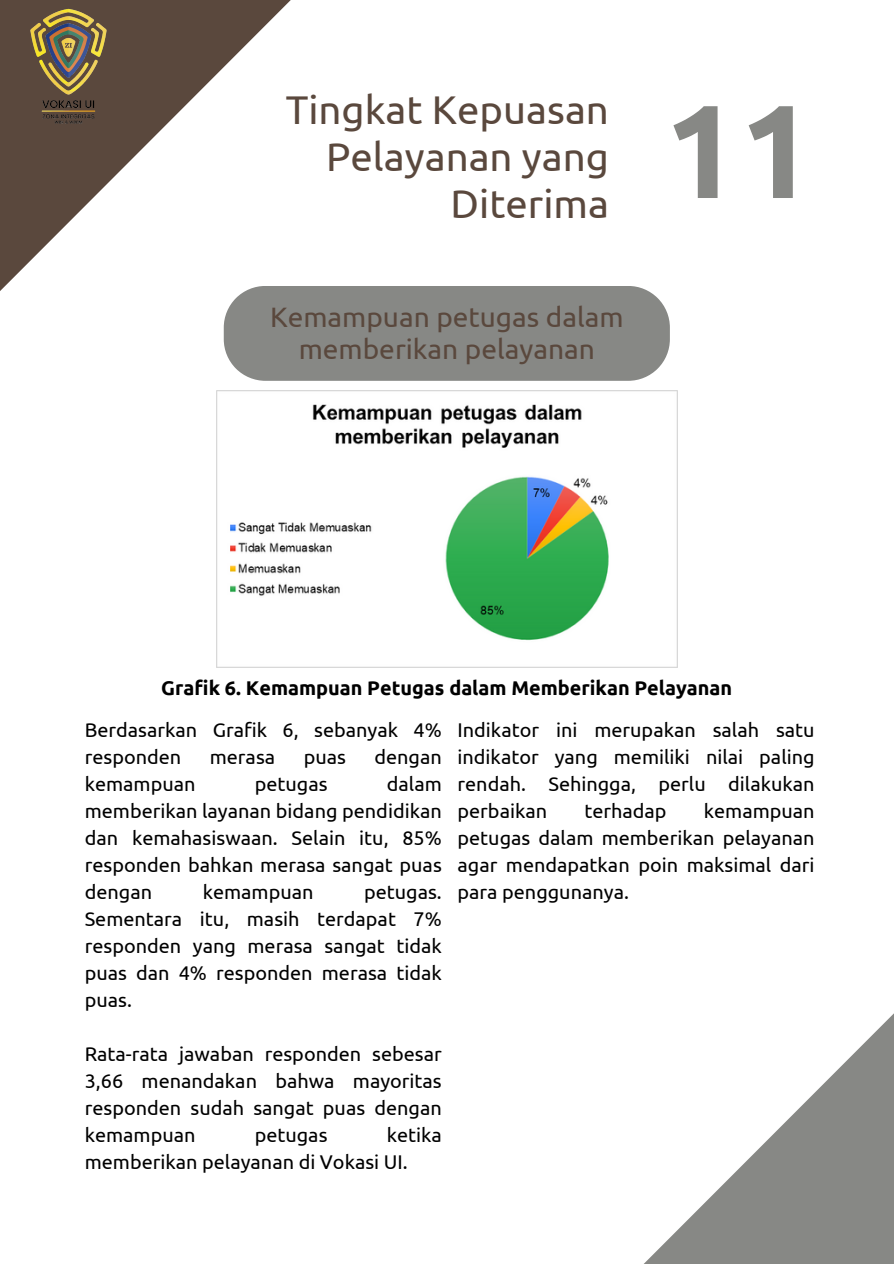
<style>
.page{position:relative;width:894px;height:1264px;background:#fff}
.page>*{position:absolute;margin:0;border:0;box-sizing:border-box;transform-origin:0 0}
.t1{font:700 132.3px "Ubuntu";color:#878885}
.t2{font:40.05px/47.2px "Ubuntu";color:#5a483d;text-align:right}
.t3{font:28.05px/32.7px "Ubuntu";color:#5a483d;text-align:center}
.t4{font:19.8px/27px "Ubuntu";color:#000;text-align:justify}
.t5{font:700 19.8px "Ubuntu";color:#000}
</style>
<div class="page">
<svg style="left:0;top:0;width:291px;height:342px"></svg>
<img style="left:0;top:0;width:135px;height:135px">
<div style="left:224px;top:286px;width:445px;height:95px;background:#878885"></div>
<svg style="left:645px;top:1014px;width:248px;height:249px"></svg>
<img style="left:216px;top:390px;width:461px;height:277px">
<p class="t2" style="left:285px;top:85px;width:324px">Tingkat Kepuasan<br>Pelayanan yang<br>Diterima</p>
<h1 class="t3" style="left:270px;top:300px;width:355px">Kemampuan petugas dalam memberikan pelayanan</h1>
<p class="t1" style="left:664px;top:75px;width:152px">11</p>
<p class="t5" style="left:161px;top:676px;width:572px">Grafik 6. Kemampuan Petugas dalam Memberikan Pelayanan</p>
<h2 class="t4" style="left:85px;top:715px;width:358px">Berdasarkan Grafik 6, sebanyak 4% responden</h2>
<h2 class="t4" style="left:210px;top:742px;width:67px">merasa</h2>
<h2 class="t4" style="left:303px;top:742px;width:44px">puas</h2>
<h2 class="t4" style="left:374px;top:742px;width:69px">dengan</h2>
<h2 class="t4" style="left:85px;top:769px;width:358px;text-indent:302px">dalam memberikan layanan bidang pendidikan dan kemahasiswaan. Selain itu, 85% responden bahkan merasa sangat puas dengan</h2>
<h2 class="t4" style="left:85px;top:769px;width:112px">kemampuan</h2>
<h2 class="t4" style="left:255px;top:769px;width:74px">petugas</h2>
<h2 class="t4" style="left:203px;top:877px;width:112px">kemampuan</h2>
<h2 class="t4" style="left:85px;top:877px;width:358px;text-indent:279px">petugas.<br>Sementara itu, masih terdapat 7% responden yang merasa sangat tidak puas dan 4% responden merasa tidak puas.</h2>
<p class="t4" style="left:85px;top:1039px;width:358px">Rata-rata jawaban responden sebesar 3,66 menandakan bahwa mayoritas responden sudah sangat puas dengan kemampuan</p>
<p class="t4" style="left:85px;top:1120px;width:358px;text-indent:302px">ketika memberikan pelayanan di Vokasi UI.</p>
<p class="t4" style="left:254px;top:1120px;width:74px">petugas</p>
<h3 class="t4" style="left:457px;top:715px;width:358px">Indikator ini merupakan salah satu indikator yang memiliki nilai paling rendah. Sehingga, perlu dilakukan perbaikan</h3>
<h3 class="t4" style="left:457px;top:796px;width:358px;text-indent:246px">kemampuan petugas dalam memberikan pelayanan agar mendapatkan poin maksimal dari para penggunanya.</h3>
<h3 class="t4" style="left:584px;top:796px;width:84px">terhadap</h3>
</div>
